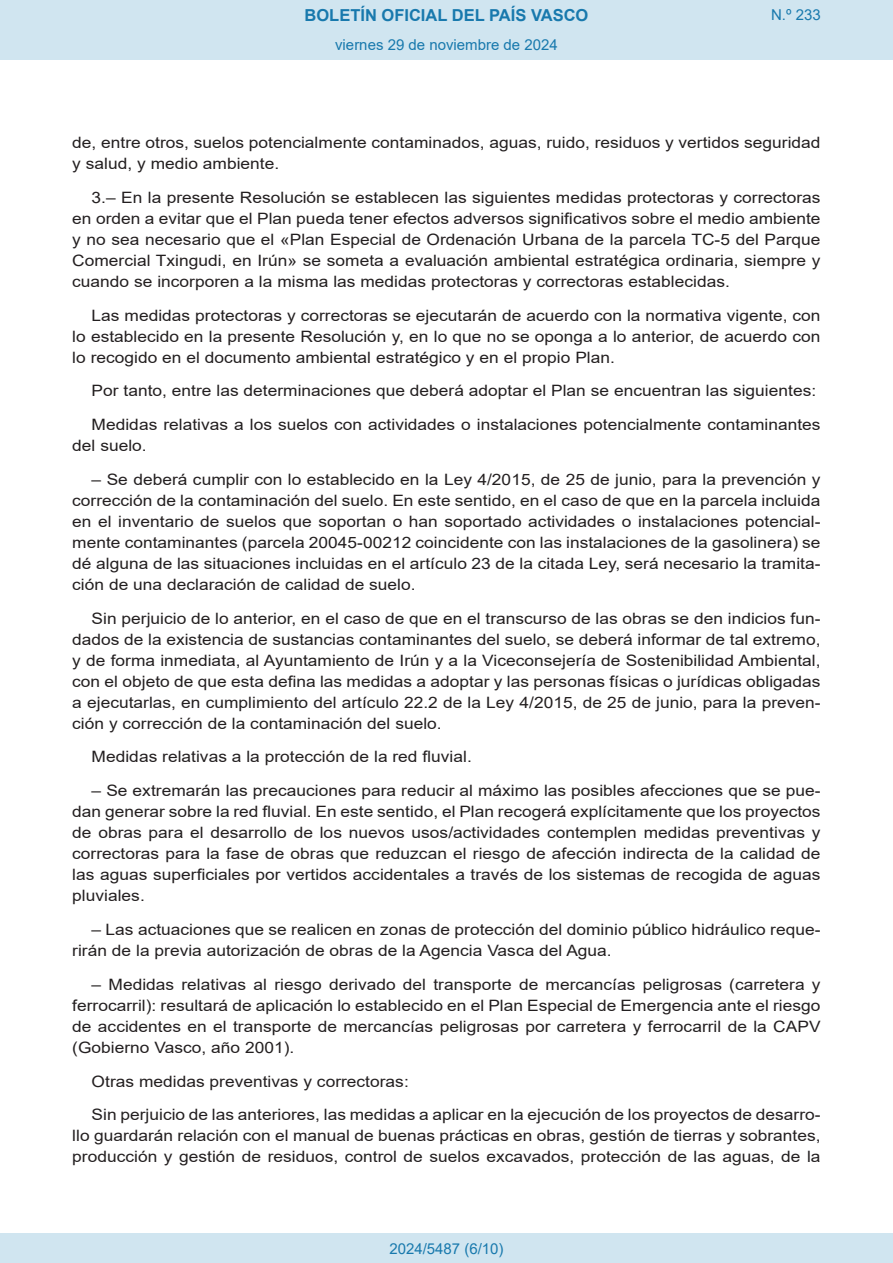
<style>
.page{position:relative;width:893px;height:1263px;background:#fff}
.page>*{position:absolute;margin:0;border:0;box-sizing:border-box;transform-origin:0 0}
.t1{font:700 16.5px "Arial";color:#1879ad}
.BOPVDetalle{font:15.6px/21px "Arial";color:#231f20;text-align:justify;scale:1.11 1}
.Paginacion_Centro{font:15px "Arial";color:#1879ad}
</style>
<div class="page">
<div style="left:0;top:0;width:893px;height:60px;background:#d0e5f0"></div>
<div style="left:0;top:1233px;width:893px;height:30px;background:#d0e5f0"></div>
<p class="t1" style="left:305px;top:3px;width:285px">BOLETÍN OFICIAL DEL PAÍS VASCO</p>
<p class="Paginacion_Centro" style="left:335px;top:35px;width:224px">viernes 29 de noviembre de 2024</p>
<p class="Paginacion_Centro" style="left:771px;top:5px;width:51px">N.º 233</p>
<p class="BOPVDetalle" style="left:72px;top:132px;width:676px">de, entre otros, suelos potencialmente contaminados, aguas, ruido, residuos y vertidos seguridad y salud, y medio ambiente.</p>
<p class="BOPVDetalle" style="left:72px;top:187px;width:676px;text-indent:19px">3.– En la presente Resolución se establecen las siguientes medidas protectoras y correctoras en orden a evitar que el Plan pueda tener efectos adversos significativos sobre el medio ambiente y no sea necesario que el «Plan Especial de Ordenación Urbana de la parcela TC-5 del Parque Comercial Txingudi, en Irún» se someta a evaluación ambiental estratégica ordinaria, siempre y cuando se incorporen a la misma las medidas protectoras y correctoras establecidas.</p>
<p class="BOPVDetalle" style="left:72px;top:305px;width:676px;text-indent:19px">Las medidas protectoras y correctoras se ejecutarán de acuerdo con la normativa vigente, con lo establecido en la presente Resolución y, en lo que no se oponga a lo anterior, de acuerdo con lo recogido en el documento ambiental estratégico y en el propio Plan.</p>
<p class="BOPVDetalle" style="left:92px;top:380px;width:654px">Por tanto, entre las determinaciones que deberá adoptar el Plan se encuentran las siguientes:</p>
<p class="BOPVDetalle" style="left:72px;top:414px;width:676px;text-indent:19px">Medidas relativas a los suelos con actividades o instalaciones potencialmente contaminantes del suelo.</p>
<p class="BOPVDetalle" style="left:72px;top:469px;width:676px;text-indent:19px">– Se deberá cumplir con lo establecido en la Ley 4/2015, de 25 de junio, para la prevención y corrección de la contaminación del suelo. En este sentido, en el caso de que en la parcela incluida en el inventario de suelos que soportan o han soportado actividades o instalaciones potencial&shy;mente contaminantes (parcela 20045-00212 coincidente con las instalaciones de la gasolinera) se dé alguna de las situaciones incluidas en el artículo 23 de la citada Ley, será necesario la tramita&shy;ción de una declaración de calidad de suelo.</p>
<p class="BOPVDetalle" style="left:72px;top:608px;width:676px;text-indent:19px">Sin perjuicio de lo anterior, en el caso de que en el transcurso de las obras se den indicios fun&shy;dados de la existencia de sustancias contaminantes del suelo, se deberá informar de tal extremo, y de forma inmediata, al Ayuntamiento de Irún y a la Viceconsejería de Sostenibilidad Ambiental, con el objeto de que esta defina las medidas a adoptar y las personas físicas o jurídicas obligadas a ejecutarlas, en cumplimiento del artículo 22.2 de la Ley 4/2015, de 25 de junio, para la preven&shy;ción y corrección de la contaminación del suelo.</p>
<p class="BOPVDetalle" style="left:92px;top:746px;width:344px">Medidas relativas a la protección de la red fluvial.</p>
<p class="BOPVDetalle" style="left:72px;top:780px;width:676px;text-indent:19px">– Se extremarán las precauciones para reducir al máximo las posibles afecciones que se pue&shy;dan generar sobre la red fluvial. En este sentido, el Plan recogerá explícitamente que los proyectos de obras para el desarrollo de los nuevos usos/actividades contemplen medidas preventivas y correctoras para la fase de obras que reduzcan el riesgo de afección indirecta de la calidad de las aguas superficiales por vertidos accidentales a través de los sistemas de recogida de aguas pluviales.</p>
<p class="BOPVDetalle" style="left:72px;top:919px;width:676px;text-indent:19px">– Las actuaciones que se realicen en zonas de protección del dominio público hidráulico reque&shy;rirán de la previa autorización de obras de la Agencia Vasca del Agua.</p>
<p class="BOPVDetalle" style="left:72px;top:974px;width:676px;text-indent:19px">– Medidas relativas al riesgo derivado del transporte de mercancías peligrosas (carretera y ferrocarril): resultará de aplicación lo establecido en el Plan Especial de Emergencia ante el riesgo de accidentes en el transporte de mercancías peligrosas por carretera y ferrocarril de la CAPV (Gobierno Vasco, año 2001).</p>
<p class="BOPVDetalle" style="left:92px;top:1070px;width:287px">Otras medidas preventivas y correctoras:</p>
<p class="BOPVDetalle" style="left:72px;top:1104px;width:676px;text-indent:19px">Sin perjuicio de las anteriores, las medidas a aplicar en la ejecución de los proyectos de desarro&shy;llo guardarán relación con el manual de buenas prácticas en obras, gestión de tierras y sobrantes, producción y gestión de residuos, control de suelos excavados, protección de las aguas, de la</p>
<p class="Paginacion_Centro" style="left:389px;top:1238px;width:116px">2024/5487 (6/10)</p>
</div>
